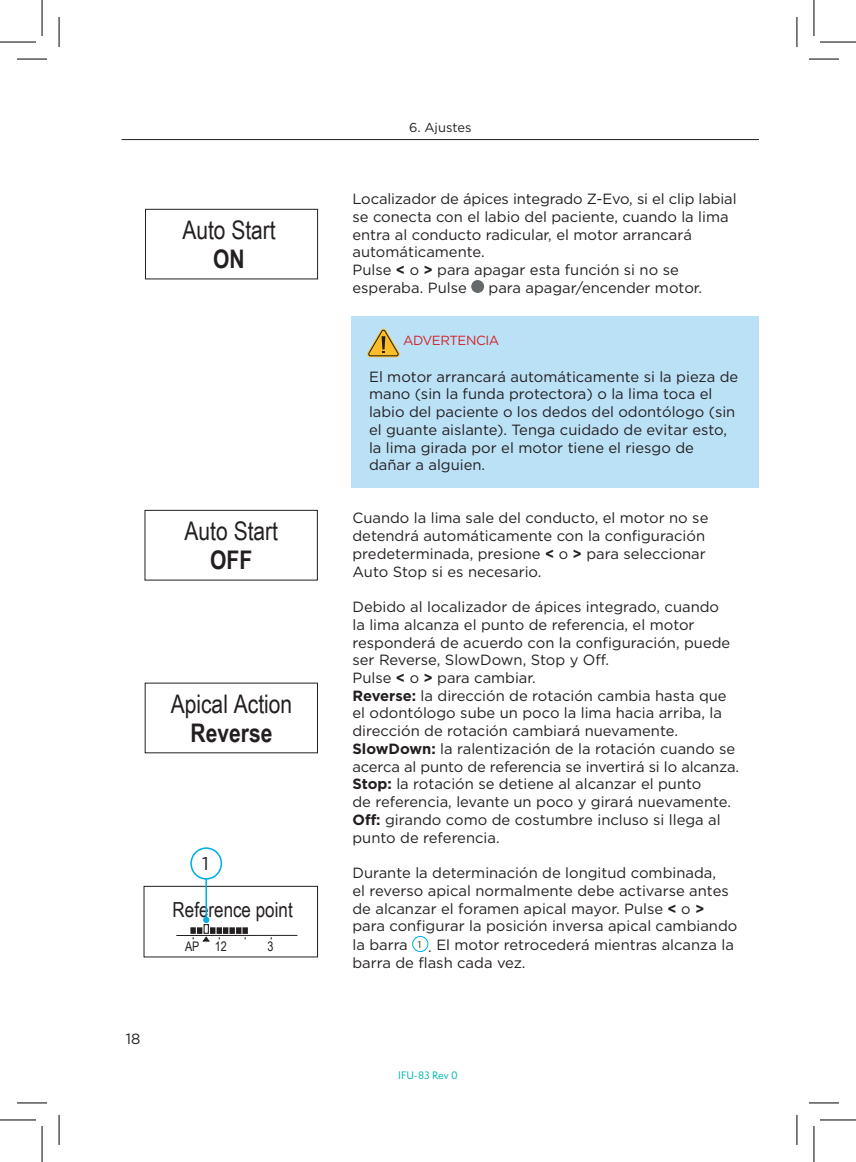
<style>
.page{position:relative;width:856px;height:1162px;background:#fff}
.page>*{position:absolute;margin:0;border:0;box-sizing:border-box;transform-origin:0 0}
.t1{font:25.6px "Arial Narrow";color:#231f20}
.t2{font:700 25.6px "Arial Narrow";color:#231f20}
.t3{font:20.8px "Arial Narrow";color:#231f20}
.t4{font:18.4px "Gotham";color:#231f20}
._1_TÍTULO{font:14.8px/17.8px "Gotham";color:#231f20}
.t5{font:13.2px "Gotham";letter-spacing:-.03em;color:#d1232a}
.t6{font:13.2px "Arial Narrow";color:#231f20}
.t7{font:13px "Gotham";color:#231f20}
.t8{font:500 10px "Semplicita Pro";color:#10bab2}
.t9{font:9.6px "Gotham";color:#231f20}
.s1{font-weight:700}
</style>
<div class="page">
<div style="left:351px;top:316px;width:407px;height:172px;background:#bbe1f6"></div>
<svg style="left:367px;top:329px;width:32px;height:28px"></svg>
<div style="left:471px;top:280px;width:13px;height:13px;background:#66696b;border-radius:50%"></div>
<div style="left:412px;top:935px;width:16px;height:16px;border:1px solid #00aee6;border-radius:50%"></div>
<hr style="left:121px;top:139px;width:637px;height:1px;background:#231f20">
<div style="left:145px;top:209px;width:173px;height:70px;border:1px solid #231f20"></div>
<div style="left:145px;top:510px;width:172px;height:70px;border:1px solid #231f20"></div>
<hr style="left:176px;top:934px;width:121px;height:1px;background:#231f20">
<div style="left:190px;top:847px;width:32px;height:32px;border:2px solid #00aee6;border-radius:50%"></div>
<svg style="left:190px;top:878px;width:58px;height:63px"></svg>
<hr style="left:17px;top:59px;width:30px;height:1px;background:#000">
<hr style="left:808px;top:59px;width:30px;height:1px;background:#000">
<hr style="left:17px;top:1102px;width:30px;height:1px;background:#000">
<hr style="left:808px;top:1102px;width:30px;height:1px;background:#000">
<hr style="left:59px;top:17px;width:1px;height:30px;background:#000">
<hr style="left:59px;top:1114px;width:1px;height:30px;background:#000">
<hr style="left:796px;top:17px;width:1px;height:30px;background:#000">
<hr style="left:796px;top:1114px;width:1px;height:30px;background:#000">
<hr style="left:0;top:42px;width:36px;height:1px;background:#000">
<hr style="left:819px;top:42px;width:36px;height:1px;background:#000">
<hr style="left:0;top:1119px;width:36px;height:1px;background:#000">
<hr style="left:819px;top:1119px;width:36px;height:1px;background:#000">
<hr style="left:42px;top:0;width:1px;height:36px;background:#000">
<hr style="left:42px;top:1125px;width:1px;height:36px;background:#000">
<hr style="left:813px;top:0;width:1px;height:36px;background:#000">
<hr style="left:813px;top:1125px;width:1px;height:36px;background:#000">
<h1 class="t1" style="left:182px;top:211px;width:95px">Auto Start</h1>
<h1 class="t2" style="left:213px;top:240px;width:33px">ON</h1>
<h1 class="t1" style="left:184px;top:512px;width:95px">Auto Start</h1>
<h1 class="t2" style="left:210px;top:541px;width:44px">OFF</h1>
<h1 class="t1" style="left:171px;top:684px;width:123px">Apical Action</h1>
<h1 class="t2" style="left:190px;top:713px;width:83px">Reverse</h1>
<p class="_1_TÍTULO" style="left:126px;top:1029px;width:16px">18</p>
<p class="t4" style="left:202px;top:852px;width:8px">1</p>
<h2 class="t3" style="left:172px;top:894px;width:122px">Reference point</h2>
<p class="t6" style="left:185px;top:936px;width:43px">AP 12</p>
<p class="t6" style="left:267px;top:936px;width:8px">3</p>
<p class="t7" style="left:409px;top:120px;width:64px">6. Ajustes</p>
<p class="_1_TÍTULO" style="left:352px;top:190px;width:385px">Localizador de ápices integrado Z-Evo, si el clip labial se conecta con el labio del paciente, cuando la lima entra al conducto radicular, el motor arrancará automáticamente.</p>
<p class="_1_TÍTULO" style="left:352px;top:261px;width:327px">Pulse <span class="s1">&lt;</span> o <span class="s1">&gt;</span> para apagar esta función si no se esperaba. Pulse</p>
<p class="_1_TÍTULO" style="left:488px;top:278px;width:215px">para apagar/encender motor.</p>
<p class="t5" style="left:403px;top:333px;width:98px">ADVERTENCIA</p>
<p class="_1_TÍTULO" style="left:369px;top:367px;width:370px">El motor arrancará automáticamente si la pieza de mano (sin la funda protectora) o la lima toca el labio del paciente o los dedos del odontólogo (sin el guante aislante). Tenga cuidado de evitar esto, la lima girada por el motor tiene el riesgo de dañar a alguien.</p>
<p class="_1_TÍTULO" style="left:352px;top:509px;width:357px">Cuando la lima sale del conducto, el motor no se detendrá automáticamente con la configuración predeterminada, presione <span class="s1">&lt;</span> o <span class="s1">&gt;</span> para seleccionar Auto Stop si es necesario.</p>
<p class="_1_TÍTULO" style="left:352px;top:597px;width:379px">Debido al localizador de ápices integrado, cuando la lima alcanza el punto de referencia, el motor responderá de acuerdo con la configuración, puede ser Reverse, SlowDown, Stop y Off.</p>
<p class="_1_TÍTULO" style="left:352px;top:668px;width:185px">Pulse <span class="s1">&lt;</span> o <span class="s1">&gt;</span> para cambiar.</p>
<p class="_1_TÍTULO" style="left:352px;top:686px;width:375px"><span class="s1">Reverse:</span> la dirección de rotación cambia hasta que el odontólogo sube un poco la lima hacia arriba, la dirección de rotación cambiará nuevamente.</p>
<p class="_1_TÍTULO" style="left:352px;top:739px;width:388px"><span class="s1">SlowDown:</span> la ralentización de la rotación cuando se acerca al punto de referencia se invertirá si lo alcanza.</p>
<p class="_1_TÍTULO" style="left:352px;top:774px;width:350px"><span class="s1">Stop:</span> la rotación se detiene al alcanzar el punto</p>
<p class="_1_TÍTULO" style="left:352px;top:792px;width:380px">de referencia, levante un poco y girará nuevamente.</p>
<p class="_1_TÍTULO" style="left:352px;top:810px;width:369px"><span class="s1">Off:</span> girando como de costumbre incluso si llega al punto de referencia.</p>
<p class="_1_TÍTULO" style="left:352px;top:863px;width:386px">Durante la determinación de longitud combinada,<br>el reverso apical normalmente debe activarse antes de alcanzar el foramen apical mayor. Pulse <span class="s1">&lt;</span> o <span class="s1">&gt; </span>para configurar la posición inversa apical cambiando la barra</p>
<p class="_1_TÍTULO" style="left:352px;top:935px;width:383px;text-indent:76px">. El motor retrocederá mientras alcanza la barra de flash cada vez.</p>
<p class="t9" style="left:417px;top:938px;width:5px">1</p>
<p class="t8" style="left:398px;top:1068px;width:61px">IFU-83 Rev 0</p>
</div>
